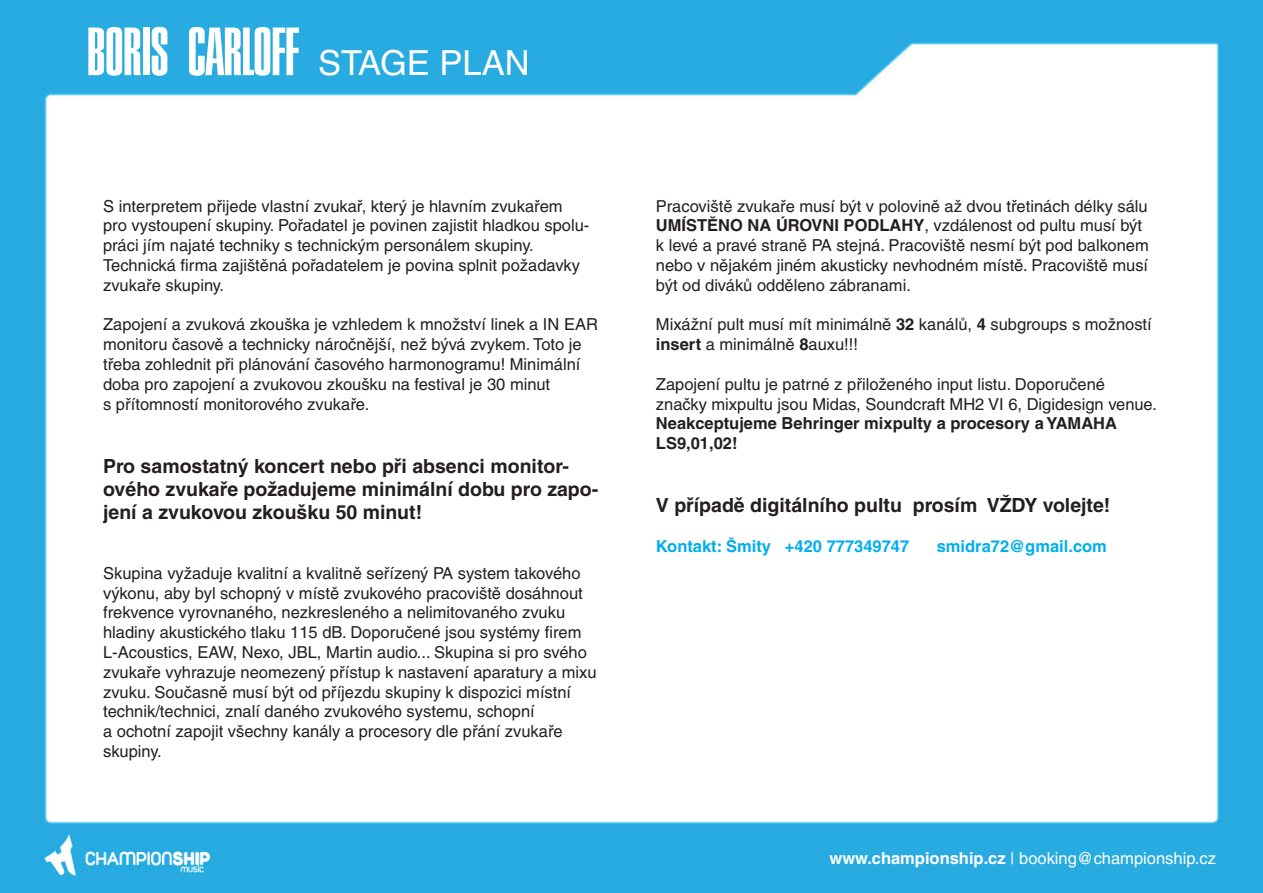
<style>
.page{position:relative;width:1263px;height:893px;background:#fff}
.page>*{position:absolute;margin:0;border:0;box-sizing:border-box;transform-origin:0 0}
.t1{font:66px "Plakette CE";color:#fff}
.t2{font:700 19.5px/23.4px "Helvetica CE";color:#231f20}
.t3{font:16.5px/19.8px "Helvetica CE";color:#231f20}
.t4{font:700 16.5px/19.8px "Helvetica CE";color:#231f20}
.t5{font:700 16.5px "Helvetica CE";color:#00aeef}
.t6{font:16.5px "Helvetica CE";color:#fff}
.s1{font-family:"Helvetica CE";font-size:34.5px}
.s2{font-weight:700}
</style>
<div class="page">
<img style="left:0;top:0;width:1263px;height:893px">
<h1 class="t1" style="left:87px;top:15px;width:444px">BORIS CARLOFF <span class="s1">STAGE PLAN</span></h1>
<p class="t3" style="left:103px;top:196px;width:488px">S interpretem přijede vlastní zvukař, který je hlavním zvukařem pro vystoupení skupiny. Pořadatel je povinen zajistit hladkou spolu&shy;práci jím najaté techniky s technickým personálem skupiny.<br>Technická firma zajištěná pořadatelem je povina splnit požadavky zvukaře skupiny.</p>
<p class="t3" style="left:103px;top:315px;width:496px">Zapojení a zvuková zkouška je vzhledem k množství linek a IN EAR monitoru časově a technicky náročnější, než bývá zvykem. Toto je třeba zohlednit při plánování časového harmonogramu! Minimální doba pro zapojení a zvukovou zkoušku na festival je 30 minut<br>s přítomností monitorového zvukaře.</p>
<p class="t2" style="left:103px;top:454px;width:497px">Pro samostatný koncert nebo při absenci monitor&shy;ového zvukaře požadujeme minimální dobu pro zapo&shy;jení a zvukovou zkoušku 50 minut!</p>
<p class="t3" style="left:103px;top:563px;width:495px">Skupina vyžaduje kvalitní a kvalitně seřízený PA system takového výkonu, aby byl schopný v místě zvukového pracoviště dosáhnout frekvence vyrovnaného, nezkresleného a nelimitovaného zvuku hladiny akustického tlaku 115 dB. Doporučené jsou systémy firem L-Acoustics, EAW, Nexo, JBL, Martin audio... Skupina si pro svého zvukaře vyhrazuje neomezený přístup k nastavení aparatury a mixu zvuku. Současně musí být od příjezdu skupiny k dispozici místní technik/technici, znalí daného zvukového systemu, schopní<br>a ochotní zapojit všechny kanály a procesory dle přání zvukaře skupiny.</p>
<p class="t3" style="left:656px;top:196px;width:494px">Pracoviště zvukaře musí být v polovině až dvou třetinách délky sálu <span class="s2">UMÍSTĚNO NA ÚROVNI PODLAHY</span>, vzdálenost od pultu musí být k levé a pravé straně PA stejná. Pracoviště nesmí být pod balkonem nebo v nějakém jiném akusticky nevhodném místě. Pracoviště musí být od diváků odděleno zábranami.</p>
<p class="t3" style="left:656px;top:315px;width:497px">Mixážní pult musí mít minimálně <span class="s2">32</span> kanálů, <span class="s2">4</span> subgroups s možností <span class="s2">insert</span> a minimálně <span class="s2">8</span>auxu!!!</p>
<p class="t3" style="left:656px;top:374px;width:503px">Zapojení pultu je patrné z přiloženého input listu. Doporučené značky mixpultu jsou Midas, Soundcraft MH2 VI 6, Digidesign venue.</p>
<p class="t4" style="left:656px;top:414px;width:463px">Neakceptujeme Behringer mixpulty a procesory a YAMAHA<br>LS9,01,02!</p>
<p class="t2" style="left:656px;top:494px;width:456px">V případě digitálního pultu prosím VŽDY volejte!</p>
<p class="t5" style="left:656px;top:536px;width:255px">Kontakt: Šmity +420 777349747</p>
<p class="t5" style="left:937px;top:536px;width:172px">smidra72@gmail.com</p>
<p class="t6" style="left:829px;top:849px;width:388px"><span class="s2">www.championship.cz</span> | booking@championship.cz</p>
</div>
